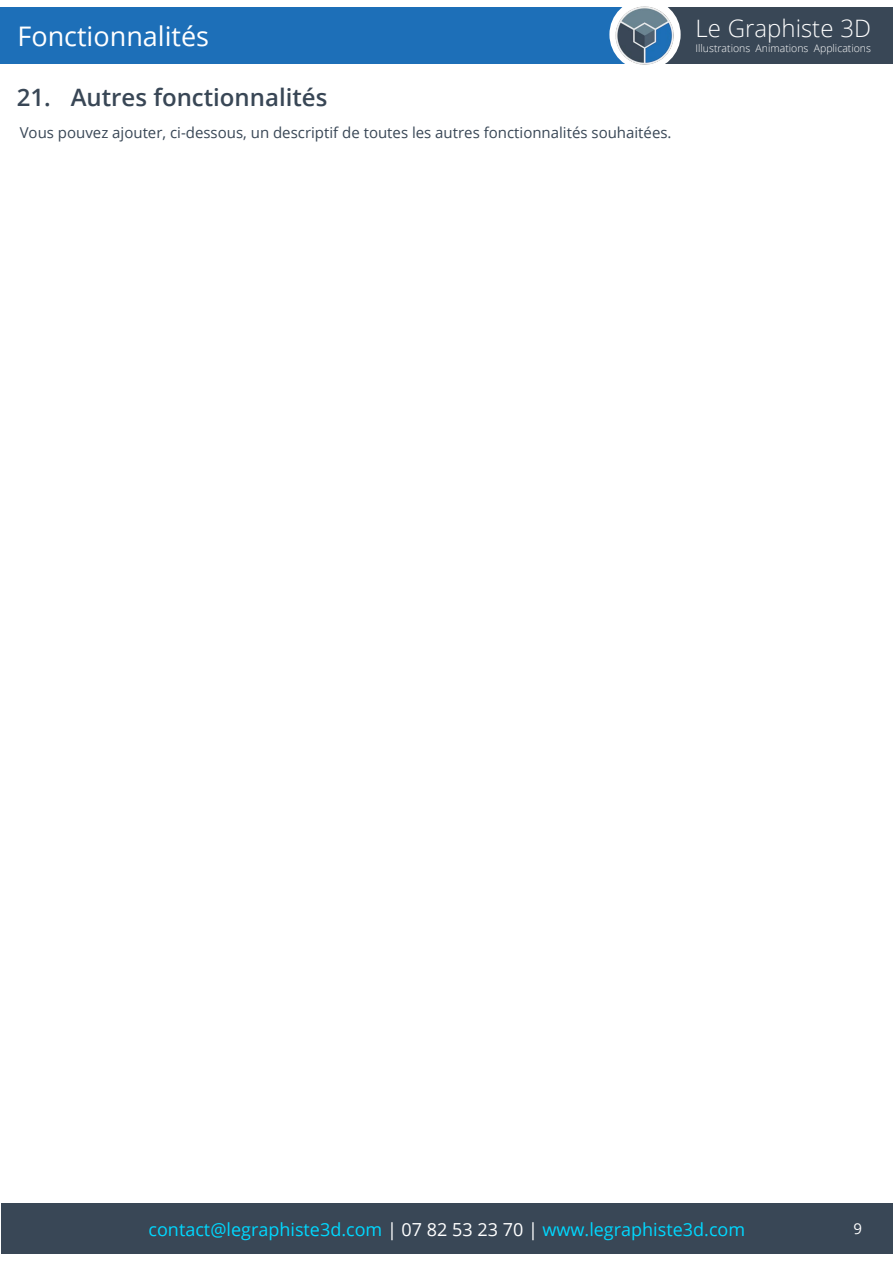
<style>
.page{position:relative;width:893px;height:1263px;background:#fff}
.page>*{position:absolute;margin:0;border:0;box-sizing:border-box;transform-origin:0 0}
.t1{font:27px "Open Sans";color:#fff}
.t2{font:600 24px "Open Sans";color:#394756}
.t3{font:300 24px "Open Sans";color:#fff}
.t4{font:18px "Open Sans";color:#00d8ff}
.t5{font:15px "Open Sans";color:#394756}
.t6{font:15px "Open Sans";color:#fff}
.t7{font:300 10.5px "Open Sans";color:#fff}
.s1{color:#fff}
</style>
<div class="page">
<div style="left:0;top:7px;width:893px;height:56px;background:#394756"></div>
<div style="left:0;top:7px;width:645px;height:56px;background:#1d6fb8"></div>
<svg style="left:609px;top:15px;width:72px;height:49px"></svg>
<div style="left:1px;top:1203px;width:892px;height:51px;background:#394756"></div>
<img style="left:614px;top:6px;width:61px;height:59px">
<h1 class="t1" style="left:17px;top:17px;width:193px">Fonctionnalités</h1>
<h2 class="t2" style="left:17px;top:81px;width:312px">21. Autres fonctionnalités</h2>
<p class="t5" style="left:20px;top:122px;width:653px">Vous pouvez ajouter, ci-dessous, un descriptif de toutes les autres fonctionnalités souhaitées.</p>
<h2 class="t3" style="left:695px;top:12px;width:177px">Le Graphiste 3D</h2>
<p class="t7" style="left:695px;top:41px;width:177px">Illustrations Animations Applications</p>
<p class="t4" style="left:149px;top:1217px;width:598px">contact@legraphiste3d.com <span class="s1">| 07 82 53 23 70 |</span> www.legraphiste3d.com</p>
<p class="t6" style="left:853px;top:1218px;width:10px">9</p>
</div>
